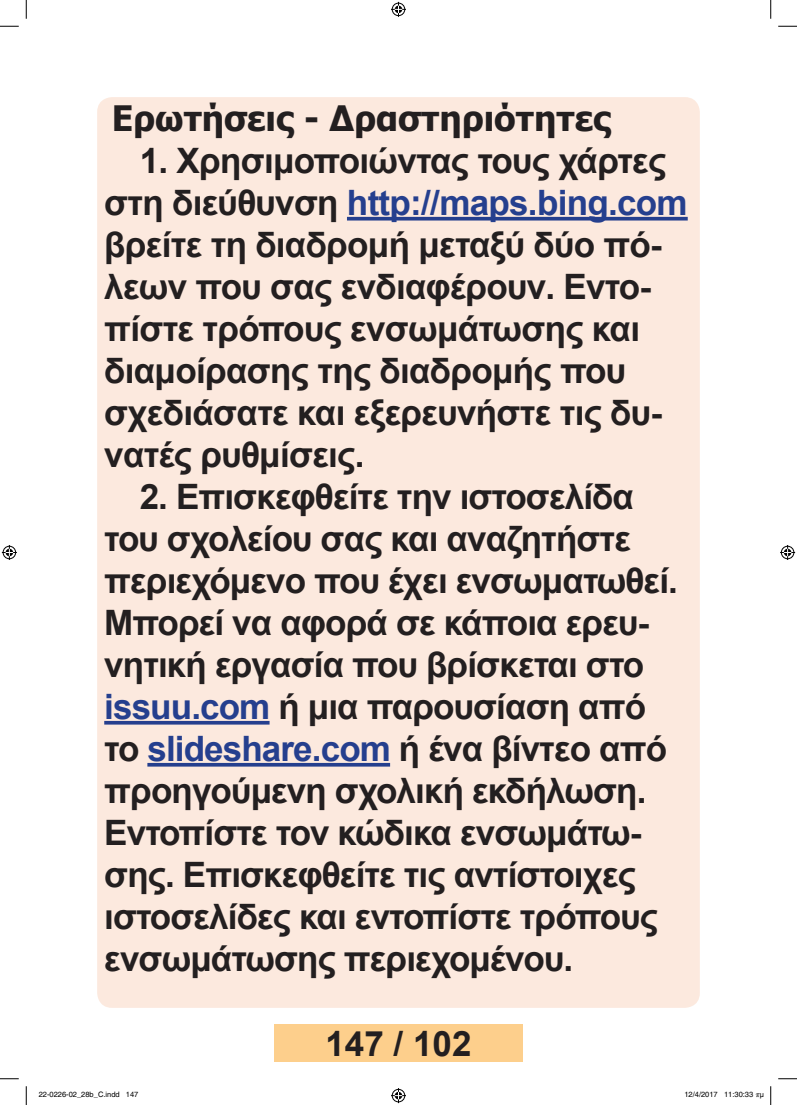
<style>
.page{position:relative;width:797px;height:1105px;background:#fff}
.page>*{position:absolute;margin:0;border:0;box-sizing:border-box;transform-origin:0 0}
.t1{font:700 35px/42px "Arial";letter-spacing:-.025em;color:#231f20}
.t2{font:700 35px "Tahoma";color:#231f20}
.t3{font:7.5px "Helvetica";color:#000}
.s1{color:#253f8e}
</style>
<div class="page">
<div style="left:274px;top:1025px;width:248px;height:37px;background:#fdcf8c"></div>
<div style="left:97px;top:97px;width:602px;height:911px;background:#fce9de;border-radius:15px"></div>
<svg style="left:347px;top:217px;width:340px;height:4px"></svg>
<svg style="left:104px;top:721px;width:165px;height:4px"></svg>
<svg style="left:147px;top:763px;width:243px;height:4px"></svg>
<svg style="left:0;top:25px;width:19px;height:2px"></svg>
<svg style="left:778px;top:25px;width:19px;height:2px"></svg>
<svg style="left:0;top:1078px;width:19px;height:1px"></svg>
<svg style="left:778px;top:1078px;width:19px;height:1px"></svg>
<svg style="left:25px;top:0;width:2px;height:19px"></svg>
<svg style="left:25px;top:1086px;width:2px;height:19px"></svg>
<svg style="left:770px;top:0;width:1px;height:19px"></svg>
<svg style="left:770px;top:1086px;width:1px;height:19px"></svg>
<svg style="left:391px;top:2px;width:15px;height:15px"></svg>
<svg style="left:391px;top:1088px;width:15px;height:15px"></svg>
<svg style="left:2px;top:545px;width:15px;height:15px"></svg>
<svg style="left:780px;top:545px;width:15px;height:15px"></svg>
<p class="t2" style="left:112px;top:94px;width:500px">Eρωτήσεις - Δραστηριότητες</p>
<p class="t1" style="left:104px;top:140px;width:585px;text-indent:35px">1. Χρησιμοποιώντας τους χάρτες στη διεύθυνση <span class="s1">http://maps.bing.com </span>βρείτε τη διαδρομή μεταξύ δύο πό&shy;λεων που σας ενδιαφέρουν. Εντο&shy;πίστε τρόπους ενσωμάτωσης και διαμοίρασης της διαδρομής που σχεδιάσατε και εξερευνήστε τις δυ&shy;νατές ρυθμίσεις.</p>
<p class="t1" style="left:104px;top:476px;width:575px;text-indent:35px">2. Επισκεφθείτε την ιστοσελίδα του σχολείου σας και αναζητήστε περιεχόμενο που έχει ενσωματωθεί.<br>Μπορεί να αφορά σε κάποια ερευ&shy;νητική εργασία που βρίσκεται στο <span class="s1">issuu.com</span> ή μια παρουσίαση από το <span class="s1">slideshare.com</span> ή ένα βίντεο από προηγούμενη σχολική εκδήλωση.<br>Εντοπίστε τον κώδικα ενσωμάτω&shy;σης. Επισκεφθείτε τις αντίστοιχες ιστοσελίδες και εντοπίστε τρόπους ενσωμάτωσης περιεχομένου.</p>
<p class="t1" style="left:325px;top:1023px;width:147px">147 / 102</p>
<p class="t1" style="left:335px;top:1023px;width:128px">147 / 80</p>
<p class="t3" style="left:39px;top:1090px;width:101px">22-0226-02_28b_C.indd 147</p>
<p class="t3" style="left:684px;top:1090px;width:81px">12/4/2017 11:30:33 πµ</p>
</div>
